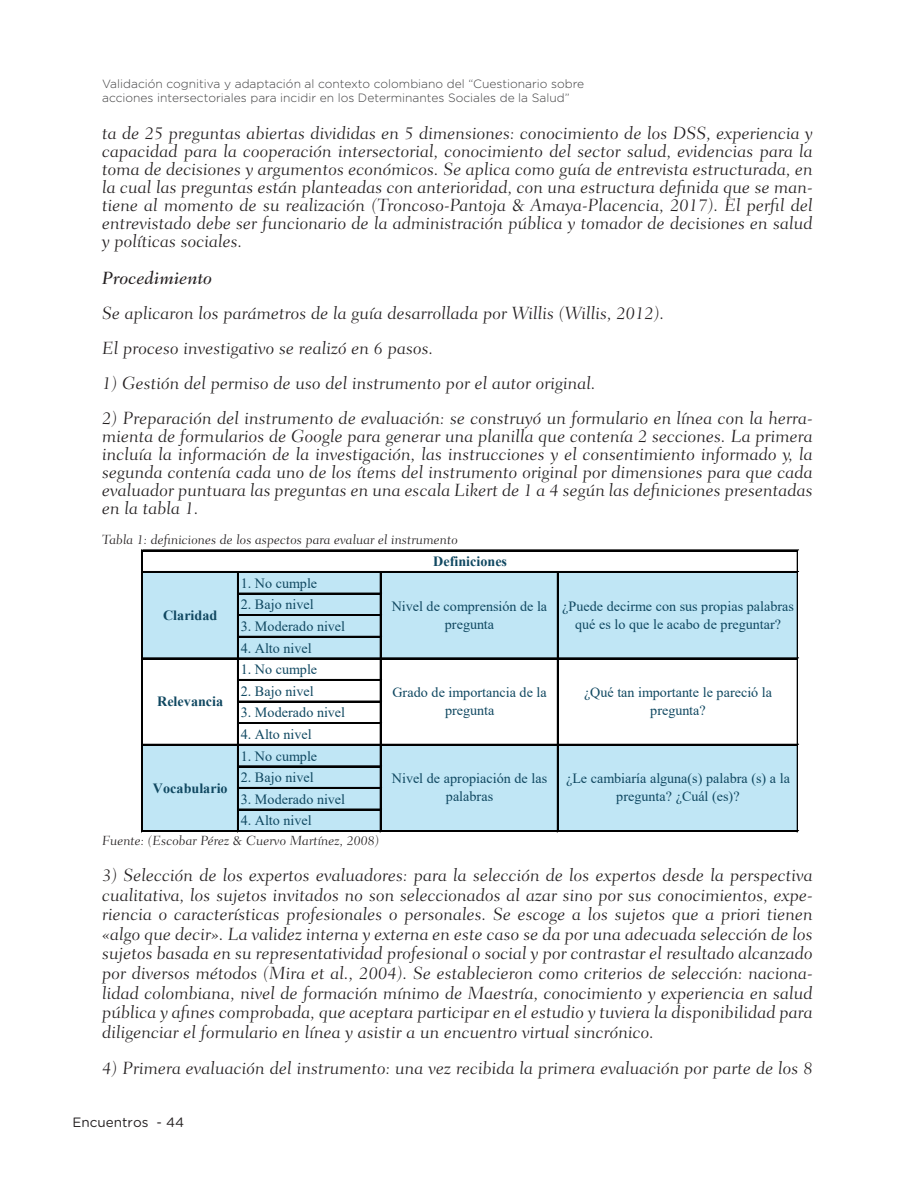
<style>
.page{position:relative;width:915px;height:1191px;background:#fff}
.page>*{position:absolute;margin:0;border:0;box-sizing:border-box;transform-origin:0 0}
.Texto_normal{font:300 18px/18px "Fairfield LT Std Caption";color:#231f20;text-align:justify}
.Subtítulo_2{font:italic 500 18px "Fairfield LT Std";color:#231f20}
.t1{font:14.1px/18px "Times New Roman";color:#104861;text-align:center}
.t2{font:700 14.1px "Times New Roman";color:#104861}
.Título_tabla{font:300 13.5px "Fairfield LT Std Caption";color:#231f20}
.Texto_normal-2{font:300 13.5px "Fairfield LT Std Caption";color:#231f20}
.t3{font:13.5px "Gotham Rounded";color:#231f20}
.Marcador_izquierdo{font:300 12px "Gotham Rounded";color:#3e3e3f}
</style>
<div class="page">
<div style="left:143px;top:572px;width:654px;height:86px;background:#c0e6f5"></div>
<div style="left:143px;top:745px;width:654px;height:86px;background:#c0e6f5"></div>
<hr style="left:141px;top:550px;width:2px;height:282px;background:#000">
<hr style="left:796px;top:551px;width:1px;height:281px;background:#000">
<hr style="left:237px;top:573px;width:2px;height:259px;background:#000">
<hr style="left:380px;top:573px;width:1px;height:259px;background:#000">
<hr style="left:557px;top:573px;width:1px;height:259px;background:#000">
<hr style="left:143px;top:549px;width:655px;height:1px;background:#000">
<hr style="left:143px;top:550px;width:654px;height:1px;background:#000">
<hr style="left:143px;top:571px;width:655px;height:1px;background:#000">
<hr style="left:143px;top:571px;width:654px;height:2px;background:#000">
<hr style="left:239px;top:593px;width:142px;height:1px;background:#000">
<hr style="left:239px;top:614px;width:142px;height:2px;background:#000">
<hr style="left:239px;top:636px;width:142px;height:1px;background:#000">
<hr style="left:143px;top:657px;width:655px;height:1px;background:#000">
<hr style="left:143px;top:658px;width:654px;height:1px;background:#000">
<hr style="left:239px;top:679px;width:142px;height:2px;background:#000">
<hr style="left:239px;top:701px;width:142px;height:1px;background:#000">
<hr style="left:239px;top:722px;width:142px;height:2px;background:#000">
<hr style="left:143px;top:744px;width:655px;height:1px;background:#000">
<hr style="left:239px;top:765px;width:142px;height:1px;background:#000">
<hr style="left:239px;top:766px;width:142px;height:1px;background:#000">
<hr style="left:239px;top:787px;width:142px;height:1px;background:#000">
<hr style="left:239px;top:808px;width:142px;height:1px;background:#000">
<hr style="left:239px;top:809px;width:142px;height:1px;background:#000">
<hr style="left:143px;top:830px;width:655px;height:1px;background:#000">
<hr style="left:143px;top:830px;width:654px;height:2px;background:#000">
<p class="Marcador_izquierdo" style="left:102px;top:75px;width:483px">Validación cognitiva y adaptación al contexto colombiano del “Cuestionario sobre</p>
<p class="Marcador_izquierdo" style="left:102px;top:90px;width:469px">acciones intersectoriales para incidir en los Determinantes Sociales de la Salud”</p>
<p class="Texto_normal" style="left:102px;top:124px;width:712px">ta de 25 preguntas abiertas divididas en 5 dimensiones: conocimiento de los DSS, experiencia y capacidad para la cooperación intersectorial, conocimiento del sector salud, evidencias para la toma de decisiones y argumentos económicos. Se aplica como guía de entrevista estructurada, en la cual las preguntas están planteadas con anterioridad, con una estructura definida que se man&shy;tiene al momento de su realización (Troncoso-Pantoja &amp; Amaya-Placencia, 2017). El perfil del entrevistado debe ser funcionario de la administración pública y tomador de decisiones en salud y políticas sociales.</p>
<p class="Subtítulo_2" style="left:102px;top:267px;width:111px">Procedimiento</p>
<p class="Texto_normal" style="left:102px;top:304px;width:563px">Se aplicaron los parámetros de la guía desarrollada por Willis (Willis, 2012).</p>
<p class="Texto_normal" style="left:102px;top:339px;width:333px">El proceso investigativo se realizó en 6 pasos.</p>
<p class="Texto_normal" style="left:102px;top:374px;width:495px">1) Gestión del permiso de uso del instrumento por el autor original.</p>
<p class="Texto_normal" style="left:102px;top:409px;width:712px">2) Preparación del instrumento de evaluación: se construyó un formulario en línea con la herra&shy;mienta de formularios de Google para generar una planilla que contenía 2 secciones. La primera incluía la información de la investigación, las instrucciones y el consentimiento informado y, la segunda contenía cada uno de los ítems del instrumento original por dimensiones para que cada evaluador puntuara las preguntas en una escala Likert de 1 a 4 según las definiciones presentadas en la tabla 1.</p>
<p class="Título_tabla" style="left:102px;top:532px;width:357px">Tabla 1: definiciones de los aspectos para evaluar el instrumento</p>
<p class="t2" style="left:163px;top:605px;width:56px">Claridad</p>
<p class="t2" style="left:157px;top:691px;width:68px">Relevancia</p>
<p class="t2" style="left:153px;top:777px;width:76px">Vocabulario</p>
<p class="t1" style="left:240px;top:573px;width:78px">1. No cumple</p>
<p class="t1" style="left:240px;top:595px;width:74px">2. Bajo nivel</p>
<p class="t1" style="left:240px;top:617px;width:106px">3. Moderado nivel</p>
<p class="t1" style="left:240px;top:638px;width:72px">4. Alto nivel</p>
<p class="t1" style="left:240px;top:660px;width:78px">1. No cumple</p>
<p class="t1" style="left:240px;top:681px;width:74px">2. Bajo nivel</p>
<p class="t1" style="left:240px;top:703px;width:106px">3. Moderado nivel</p>
<p class="t1" style="left:240px;top:725px;width:72px">4. Alto nivel</p>
<p class="t1" style="left:240px;top:746px;width:78px">1. No cumple</p>
<p class="t1" style="left:240px;top:768px;width:74px">2. Bajo nivel</p>
<p class="t1" style="left:240px;top:789px;width:106px">3. Moderado nivel</p>
<p class="t1" style="left:240px;top:811px;width:72px">4. Alto nivel</p>
<p class="t2" style="left:433px;top:551px;width:75px">Definiciones</p>
<p class="t1" style="left:391px;top:596px;width:157px">Nivel de comprensión de la pregunta</p>
<p class="t1" style="left:562px;top:596px;width:233px">¿Puede decirme con sus propias palabras qué es lo que le acabo de preguntar?</p>
<p class="t1" style="left:392px;top:683px;width:156px">Grado de importancia de la pregunta</p>
<p class="t1" style="left:583px;top:683px;width:190px">¿Qué tan importante le pareció la pregunta?</p>
<p class="t1" style="left:392px;top:769px;width:157px">Nivel de apropiación de las palabras</p>
<p class="t1" style="left:566px;top:769px;width:225px">¿Le cambiaría alguna(s) palabra (s) a la pregunta? ¿Cuál (es)?</p>
<p class="Texto_normal-2" style="left:102px;top:833px;width:278px">Fuente: (Escobar Pérez &amp; Cuervo Martínez, 2008)</p>
<p class="Texto_normal" style="left:102px;top:866px;width:712px;line-height:19.5px">3) Selección de los expertos evaluadores: para la selección de los expertos desde la perspectiva cualitativa, los sujetos invitados no son seleccionados al azar sino por sus conocimientos, expe&shy;riencia o características profesionales o personales. Se escoge a los sujetos que a priori tienen «algo que decir». La validez interna y externa en este caso se da por una adecuada selección de los sujetos basada en su representatividad profesional o social y por contrastar el resultado alcanzado por diversos métodos (Mira et al., 2004). Se establecieron como criterios de selección: naciona&shy;lidad colombiana, nivel de formación mínimo de Maestría, conocimiento y experiencia en salud pública y afines comprobada, que aceptara participar en el estudio y tuviera la disponibilidad para diligenciar el formulario en línea y asistir a un encuentro virtual sincrónico.</p>
<p class="Texto_normal" style="left:102px;top:1059px;width:712px">4) Primera evaluación del instrumento: una vez recibida la primera evaluación por parte de los 8</p>
<p class="t3" style="left:72px;top:1113px;width:113px">Encuentros - 44</p>
</div>
